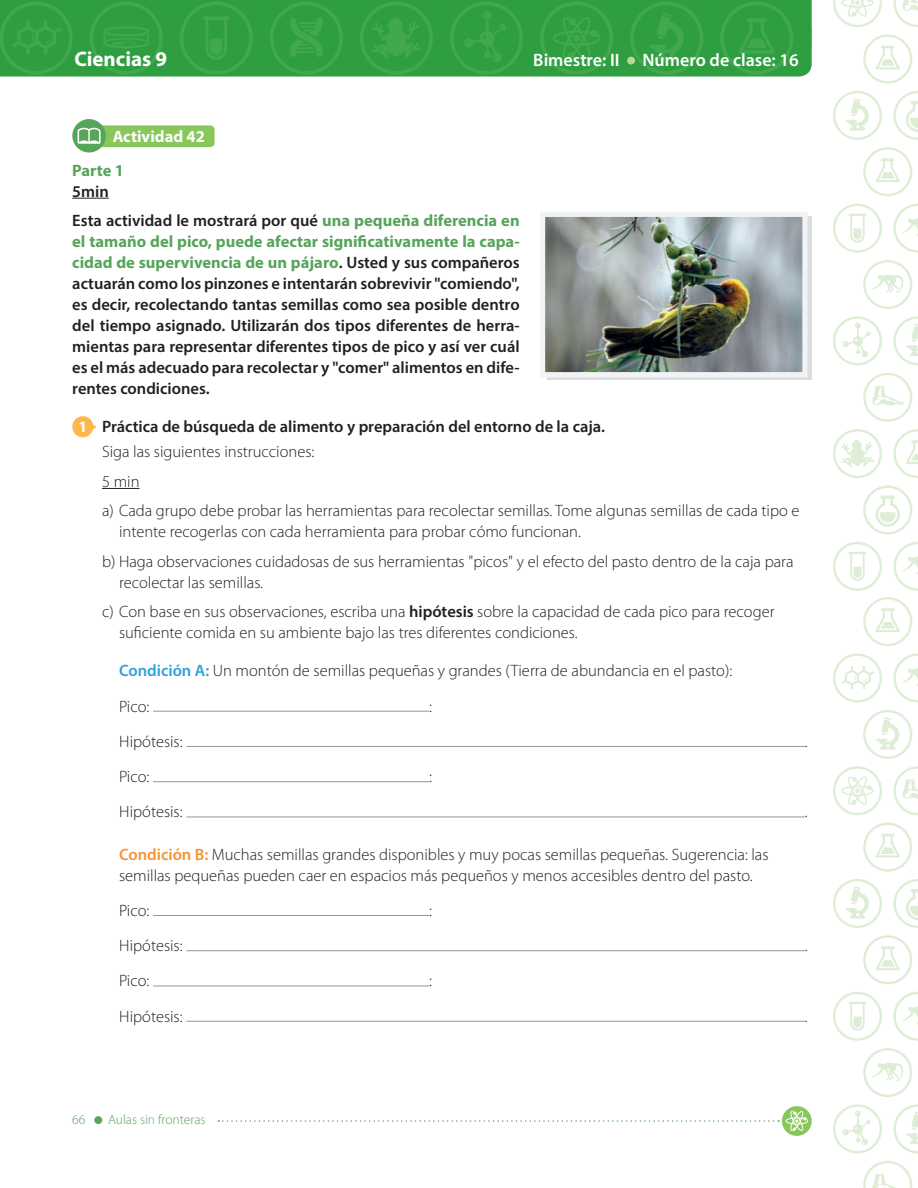
<style>
.page{position:relative;width:918px;height:1188px;background:#fff}
.page>*{position:absolute;margin:0;border:0;box-sizing:border-box;transform-origin:0 0}
.t1{font:700 21px "Myriad Pro";color:#fff}
.t2{font:600 18px "Myriad Pro";color:#fff}
.t3{font:300 16.5px/29.5px "Myriad Pro";color:#231f20}
.t4{font:600 16.5px/21px "Myriad Pro";color:#231f20}
.t5{font:700 16.5px "Myriad Pro";color:#fff}
.t6{font:700 16.5px "Myriad Pro";color:#57a45b}
.t7{font:300 13.5px "Myriad Pro";color:#57a45b}
.s1{font-weight:700;color:#57a45b}
.s2{font-weight:700;font-size:15.9px;color:#fff}
.s3{font-weight:300}
.s4{font-weight:600}
.s5{font-weight:600;color:#2ca2db}
.s6{font-weight:600;color:#f79332}
</style>
<div class="page">
<div style="left:94px;top:1116px;width:8px;height:8px;background:#57a45b;border-radius:50%"></div>
<div style="left:0;top:0;width:812px;height:77px;background:#2f9e40"></div>
<svg style="left:0;top:2px;width:73px;height:73px;background:#33a043"></svg>
<svg style="left:90px;top:2px;width:73px;height:73px;background:#33a043"></svg>
<svg style="left:180px;top:2px;width:73px;height:73px;background:#33a043"></svg>
<svg style="left:270px;top:2px;width:73px;height:73px;background:#34a044"></svg>
<svg style="left:360px;top:2px;width:73px;height:73px;background:#35a145"></svg>
<svg style="left:450px;top:2px;width:73px;height:73px;background:#33a043"></svg>
<svg style="left:540px;top:2px;width:73px;height:73px;background:#34a044"></svg>
<svg style="left:630px;top:2px;width:73px;height:73px;background:#34a044"></svg>
<svg style="left:720px;top:2px;width:73px;height:73px;background:#33a043"></svg>
<svg style="left:810px;top:2px;width:2px;height:73px"></svg>
<div style="left:627px;top:57px;width:8px;height:8px;background:#b6da9b;border-radius:50%"></div>
<svg style="left:833px;top:0;width:49px;height:27px"></svg>
<svg style="left:893px;top:0;width:25px;height:27px"></svg>
<svg style="left:863px;top:34px;width:49px;height:50px"></svg>
<svg style="left:893px;top:91px;width:25px;height:49px"></svg>
<svg style="left:833px;top:91px;width:49px;height:49px"></svg>
<svg style="left:893px;top:204px;width:25px;height:49px"></svg>
<svg style="left:833px;top:204px;width:49px;height:49px"></svg>
<svg style="left:863px;top:147px;width:49px;height:49px"></svg>
<svg style="left:863px;top:260px;width:49px;height:49px"></svg>
<svg style="left:833px;top:316px;width:49px;height:49px"></svg>
<svg style="left:893px;top:316px;width:25px;height:49px"></svg>
<svg style="left:863px;top:373px;width:49px;height:49px"></svg>
<svg style="left:833px;top:429px;width:49px;height:49px"></svg>
<svg style="left:893px;top:429px;width:25px;height:49px"></svg>
<svg style="left:863px;top:485px;width:49px;height:50px"></svg>
<svg style="left:893px;top:542px;width:25px;height:49px"></svg>
<svg style="left:833px;top:542px;width:49px;height:49px"></svg>
<svg style="left:863px;top:597px;width:49px;height:49px"></svg>
<svg style="left:893px;top:653px;width:25px;height:50px"></svg>
<svg style="left:833px;top:653px;width:49px;height:50px"></svg>
<svg style="left:863px;top:710px;width:49px;height:49px"></svg>
<svg style="left:833px;top:766px;width:49px;height:49px"></svg>
<svg style="left:893px;top:766px;width:25px;height:49px"></svg>
<svg style="left:863px;top:823px;width:49px;height:49px"></svg>
<svg style="left:893px;top:879px;width:25px;height:49px"></svg>
<svg style="left:833px;top:879px;width:49px;height:49px"></svg>
<svg style="left:893px;top:992px;width:25px;height:49px"></svg>
<svg style="left:833px;top:992px;width:49px;height:49px"></svg>
<svg style="left:863px;top:935px;width:49px;height:49px"></svg>
<svg style="left:863px;top:1048px;width:49px;height:49px"></svg>
<svg style="left:833px;top:1104px;width:49px;height:50px"></svg>
<svg style="left:893px;top:1104px;width:25px;height:50px"></svg>
<svg style="left:863px;top:1161px;width:49px;height:27px"></svg>
<svg style="left:218px;top:1120px;width:561px;height:2px"></svg>
<div style="left:782px;top:1106px;width:30px;height:30px;background:#88c75a;border-radius:50%"></div>
<svg style="left:786px;top:1111px;width:22px;height:20px"></svg>
<div style="left:91px;top:125px;width:124px;height:22px;background:#88c75a;border-radius:4px"></div>
<div style="left:72px;top:119px;width:34px;height:34px;background:#57a45b;border-radius:50%"></div>
<svg style="left:78px;top:128px;width:23px;height:16px"></svg>
<hr style="left:72px;top:198px;width:37px;height:1px;background:#231f20">
<hr style="left:102px;top:488px;width:38px;height:1px;background:#231f20">
<svg style="left:72px;top:416px;width:25px;height:21px"></svg>
<hr style="left:153px;top:711px;width:276px;height:1px;background:#939598">
<hr style="left:186px;top:746px;width:619px;height:1px;background:#939598">
<hr style="left:153px;top:781px;width:276px;height:1px;background:#939598">
<hr style="left:186px;top:817px;width:619px;height:1px;background:#939598">
<hr style="left:153px;top:915px;width:276px;height:1px;background:#939598">
<hr style="left:186px;top:950px;width:619px;height:1px;background:#939598">
<hr style="left:153px;top:986px;width:276px;height:1px;background:#939598">
<hr style="left:186px;top:1021px;width:619px;height:1px;background:#939598">
<img style="left:540px;top:212px;width:270px;height:168px">
<p class="t1" style="left:74px;top:46px;width:94px">Ciencias 9</p>
<p class="t2" style="left:533px;top:53px;width:88px">Bimestre: II</p>
<p class="t2" style="left:642px;top:53px;width:158px">Número de clase: 16</p>
<p class="t5" style="left:113px;top:130px;width:94px">Actividad 42</p>
<p class="t6" style="left:72px;top:164px;width:53px">Parte 1</p>
<p class="t4" style="left:72px;top:178px;width:449px;line-height:29.5px">5min<br>Esta actividad le mostrará por qué <span class="s1">una pequeña diferencia en</span></p>
<p class="t4" style="left:72px;top:232px;width:449px;text-align:justify"><span class="s1">el tamaño del pico, puede afectar significativamente la capa&shy;cidad de supervivencia de un pájaro</span>. Usted y sus compañeros actuarán como los pinzones e intentarán sobrevivir "comiendo", es decir, recolectando tantas semillas como sea posible dentro del tiempo asignado. Utilizarán dos tipos diferentes de herra&shy;mientas para representar diferentes tipos de pico y así ver cuál es el más adecuado para recolectar y "comer" alimentos en dife&shy;rentes condiciones.</p>
<p class="t4" style="left:102px;top:415px;width:505px;line-height:25.2px;text-indent:-24px"><span class="s2">1</span> Práctica de búsqueda de alimento y preparación del entorno de la caja.<br><span class="s3">Siga las siguientes instrucciones:</span></p>
<p class="t3" style="left:102px;top:468px;width:699px">5 min<br>a) Cada grupo debe probar las herramientas para recolectar semillas. Tome algunas semillas de cada tipo e</p>
<p class="t3" style="left:102px;top:518px;width:693px;text-indent:17px">intente recogerlas con cada herramienta para probar cómo funcionan.<br>b) Haga observaciones cuidadosas de sus herramientas "picos" y el efecto del pasto dentro de la caja para</p>
<p class="t3" style="left:102px;top:569px;width:674px;text-indent:17px">recolectar las semillas.<br>c) Con base en sus observaciones, escriba una <span class="s4">hipótesis</span> sobre la capacidad de cada pico para recoger</p>
<p class="t3" style="left:119px;top:619px;width:460px">suficiente comida en su ambiente bajo las tres diferentes condiciones.</p>
<p class="t3" style="left:119px;top:655px;width:615px;line-height:35.2px"><span class="s5">Condición A:</span> Un montón de semillas pequeñas y grandes (Tierra de abundancia en el pasto):<br>Pico:</p>
<p class="t3" style="left:429px;top:693px;width:4px">:</p>
<p class="t3" style="left:119px;top:728px;width:65px">Hipótesis:</p>
<p class="t3" style="left:805px;top:728px;width:4px">.</p>
<p class="t3" style="left:119px;top:763px;width:32px">Pico:</p>
<p class="t3" style="left:429px;top:763px;width:4px">:</p>
<p class="t3" style="left:119px;top:798px;width:65px">Hipótesis:</p>
<p class="t3" style="left:805px;top:798px;width:4px">.</p>
<p class="t3" style="left:119px;top:845px;width:651px;line-height:21px"><span class="s6">Condición B:</span> Muchas semillas grandes disponibles y muy pocas semillas pequeñas. Sugerencia: las semillas pequeñas pueden caer en espacios más pequeños y menos accesibles dentro del pasto.</p>
<p class="t3" style="left:119px;top:897px;width:32px">Pico:</p>
<p class="t3" style="left:429px;top:897px;width:4px">:</p>
<p class="t3" style="left:119px;top:932px;width:65px">Hipótesis:</p>
<p class="t3" style="left:805px;top:932px;width:4px">.</p>
<p class="t3" style="left:119px;top:967px;width:32px">Pico:</p>
<p class="t3" style="left:429px;top:967px;width:4px">:</p>
<p class="t3" style="left:119px;top:1003px;width:65px">Hipótesis:</p>
<p class="t3" style="left:805px;top:1003px;width:4px">.</p>
<p class="t7" style="left:72px;top:1114px;width:15px">66</p>
<p class="t7" style="left:108px;top:1114px;width:99px">Aulas sin fronteras</p>
</div>
